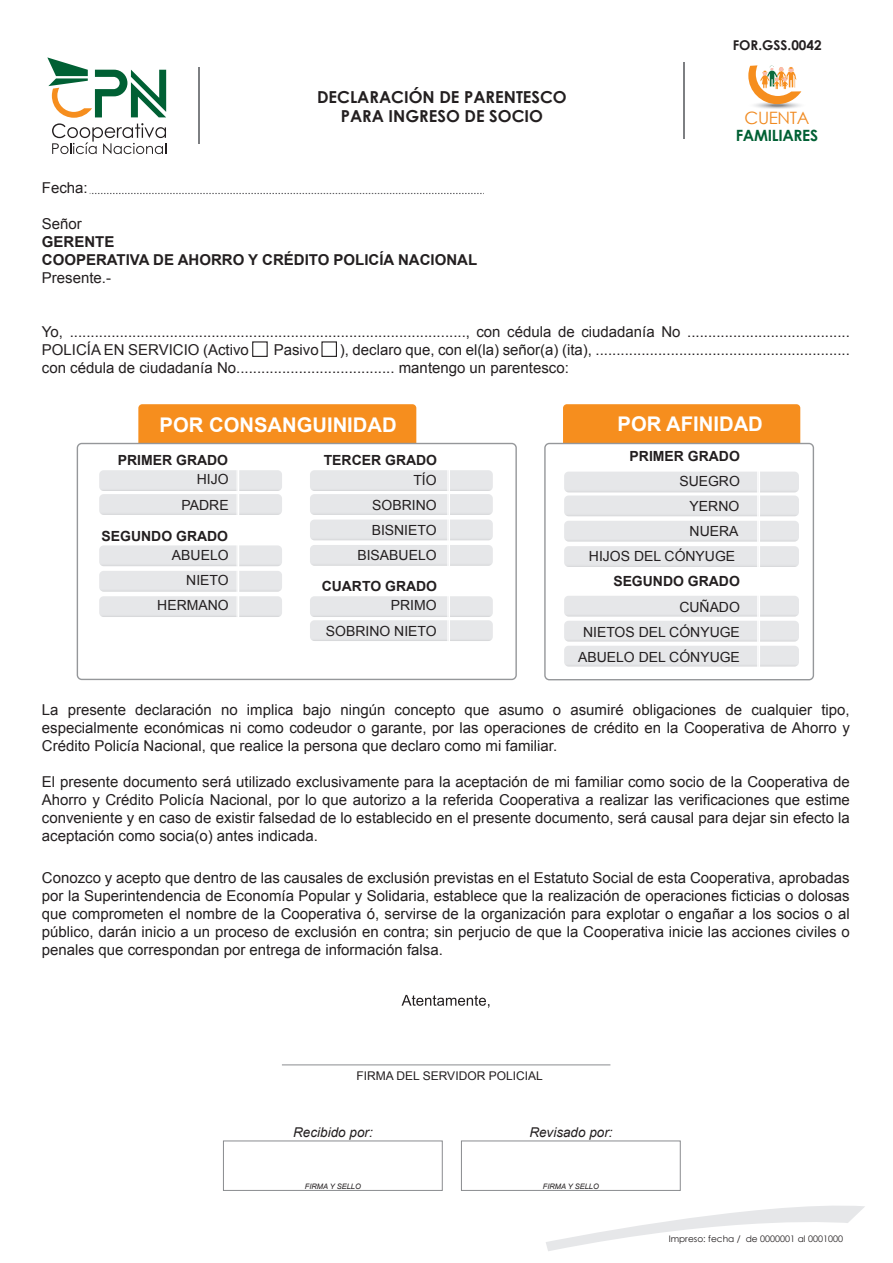
<style>
.page{position:relative;width:893px;height:1263px;background:#fff}
.page>*{position:absolute;margin:0;border:0;box-sizing:border-box;transform-origin:0 0}
.t1{font:700 20.25px "Arial";color:#fff}
.t2{font:17.1px "Century Gothic";letter-spacing:-.02em;color:#f08a21}
.t3{font:700 16.5px/19.8px "Century Gothic";color:#231f20;text-align:center}
.t4{font:700 15.45px "Century Gothic";letter-spacing:-.02em;color:#006034}
.t5{font:15px/18px "Arial";color:#231f20;text-align:justify}
.t6{font:700 15px/18px "Arial";color:#231f20}
.t7{font:13.95px/25.2px "Arial";color:#231f20;text-align:right}
.t8{font:700 13.95px "Arial";color:#231f20}
.t9{font:italic 13.5px "Arial";color:#231f20}
.t10{font:700 13.5px "Century Gothic";color:#231f20}
.t11{font:12px "Arial";color:#231f20}
.t12{font:9px "Century Gothic";color:#231f20}
.t13{font:italic 7.5px "Arial";color:#231f20}
</style>
<div class="page">
<svg style="left:546px;top:1206px;width:319px;height:45px"></svg>
<hr style="left:198px;top:67px;width:2px;height:77px;background:#7d7f82">
<svg style="left:47px;top:57px;width:119px;height:97px"></svg>
<hr style="left:683px;top:62px;width:2px;height:76px;background:#7d7f82">
<svg style="left:90px;top:193px;width:394px;height:1px"></svg>
<div style="left:563px;top:404px;width:237px;height:188px;background:#f68e1e;border-radius:4px"></div>
<div style="left:545px;top:443px;width:268px;height:237px;background:#fff;border-radius:4px"></div>
<div style="left:544px;top:443px;width:270px;height:237px;border:1px solid #95979a;border-radius:4px"></div>
<svg style="left:564px;top:472px;width:235px;height:95px;background:#e8e9ea"></svg>
<svg style="left:564px;top:596px;width:235px;height:70px;background:#e8e9ea"></svg>
<hr style="left:757px;top:453px;width:2px;height:223px;background:#fff">
<hr style="left:759px;top:453px;width:1px;height:223px;background:#fff">
<div style="left:138px;top:404px;width:278px;height:126px;background:#f68e1e;border-radius:4px"></div>
<div style="left:77px;top:443px;width:439px;height:236px;background:#fff;border-radius:4px"></div>
<div style="left:77px;top:443px;width:440px;height:237px;border:1px solid #95979a;border-radius:4px"></div>
<svg style="left:99px;top:470px;width:183px;height:45px;background:#e7e8e9"></svg>
<svg style="left:99px;top:545px;width:183px;height:72px;background:#e8e9eb"></svg>
<hr style="left:238px;top:452px;width:1px;height:196px;background:#fff">
<hr style="left:237px;top:452px;width:1px;height:196px;background:#fff">
<svg style="left:310px;top:470px;width:183px;height:96px;background:#e8e9eb"></svg>
<svg style="left:310px;top:596px;width:183px;height:45px;background:#e7e8e9"></svg>
<hr style="left:449px;top:452px;width:1px;height:196px;background:#fff">
<hr style="left:448px;top:452px;width:1px;height:196px;background:#fff">
<svg style="left:746px;top:100px;width:61px;height:10px"></svg>
<svg style="left:748px;top:65px;width:55px;height:39px"></svg>
<svg style="left:402px;top:995px;width:87px;height:13px"></svg>
<hr style="left:282px;top:1064px;width:328px;height:1px;background:#8a8c8f">
<div style="left:252px;top:341px;width:16px;height:16px;border:1px solid #231f20"></div>
<div style="left:321px;top:341px;width:16px;height:16px;border:1px solid #231f20"></div>
<div style="left:461px;top:1140px;width:220px;height:51px;border:1px solid #8a8c8f"></div>
<div style="left:223px;top:1140px;width:220px;height:51px;border:1px solid #8a8c8f"></div>
<p class="t3" style="left:317px;top:86px;width:251px">DECLARACIÓN DE PARENTESCO<br>PARA INGRESO DE SOCIO</p>
<p class="t5" style="left:42px;top:179px;width:47px">Fecha:</p>
<p class="t5" style="left:42px;top:215px;width:42px">Señor</p>
<p class="t6" style="left:42px;top:233px;width:437px">GERENTE<br>COOPERATIVA DE AHORRO Y CRÉDITO POLICÍA NACIONAL</p>
<p class="t5" style="left:42px;top:269px;width:71px">Presente.-</p>
<p class="t10" style="left:733px;top:35px;width:90px">FOR.GSS.0042</p>
<p class="t2" style="left:744px;top:106px;width:66px">CUENTA</p>
<p class="t4" style="left:736px;top:123px;width:84px">FAMILIARES</p>
<p class="t5" style="left:42px;top:323px;width:809px">Yo, ..............................................................................................., con cédula de ciudadanía No .......................................<br>POLICÍA EN SERVICIO (Activo</p>
<p class="t5" style="left:42px;top:341px;width:810px;text-indent:298px">), declaro que, con el(la) señor(a) (ita), ............................................................. con cédula de ciudadanía No...................................... mantengo un parentesco:</p>
<p class="t5" style="left:274px;top:341px;width:47px">Pasivo</p>
<h1 class="t1" style="left:160px;top:412px;width:239px">POR CONSANGUINIDAD</h1>
<h1 class="t1" style="left:618px;top:411px;width:147px">POR AFINIDAD</h1>
<p class="t8" style="left:118px;top:451px;width:112px">PRIMER GRADO</p>
<p class="t7" style="left:182px;top:467px;width:49px">HIJO<br>PADRE</p>
<p class="t8" style="left:102px;top:527px;width:128px">SEGUNDO GRADO</p>
<p class="t7" style="left:157px;top:542px;width:73px">ABUELO<br>NIETO<br>HERMANO</p>
<p class="t8" style="left:324px;top:451px;width:115px">TERCER GRADO</p>
<p class="t7" style="left:357px;top:467px;width:81px">TÍO<br>SOBRINO<br>BISNIETO<br>BISABUELO</p>
<p class="t7" style="left:326px;top:593px;width:112px">PRIMO<br>SOBRINO NIETO</p>
<p class="t8" style="left:322px;top:576px;width:117px">CUARTO GRADO</p>
<p class="t8" style="left:630px;top:446px;width:112px">PRIMER GRADO</p>
<p class="t7" style="left:679px;top:468px;width:62px">SUEGRO</p>
<p class="t7" style="left:690px;top:494px;width:51px">YERNO</p>
<p class="t7" style="left:690px;top:519px;width:50px">NUERA</p>
<p class="t7" style="left:589px;top:544px;width:148px">HIJOS DEL CÓNYUGE</p>
<p class="t8" style="left:613px;top:572px;width:128px">SEGUNDO GRADO</p>
<p class="t7" style="left:578px;top:594px;width:163px">CUÑADO<br>NIETOS DEL CÓNYUGE<br>ABUELO DEL CÓNYUGE</p>
<p class="t5" style="left:42px;top:701px;width:809px">La presente declaración no implica bajo ningún concepto que asumo o asumiré obligaciones de cualquier tipo, especialmente económicas ni como codeudor o garante, por las operaciones de crédito en la Cooperativa de Ahorro y Crédito Policía Nacional, que realice la persona que declaro como mi familiar.</p>
<p class="t5" style="left:42px;top:773px;width:809px">El presente documento será utilizado exclusivamente para la aceptación de mi familiar como socio de la Cooperativa de Ahorro y Crédito Policía Nacional, por lo que autorizo a la referida Cooperativa a realizar las verificaciones que estime conveniente y en caso de existir falsedad de lo establecido en el presente documento, será causal para dejar sin efecto la aceptación como socia(o) antes indicada.</p>
<p class="t5" style="left:42px;top:869px;width:809px">Conozco y acepto que dentro de las causales de exclusión previstas en el Estatuto Social de esta Cooperativa, aprobadas por la Superintendencia de Economía Popular y Solidaria, establece que la realización de operaciones ficticias o dolosas que comprometen el nombre de la Cooperativa ó, servirse de la organización para explotar o engañar a los socios o al público, darán inicio a un proceso de exclusión en contra; sin perjucio de que la Cooperativa inicie las acciones civiles o penales que correspondan por entrega de información falsa.</p>
<p class="t11" style="left:357px;top:1068px;width:188px">FIRMA DEL SERVIDOR POLICIAL</p>
<p class="t9" style="left:293px;top:1123px;width:81px">Recibido por:</p>
<p class="t13" style="left:305px;top:1182px;width:58px">FIRMA Y SELLO</p>
<p class="t9" style="left:529px;top:1123px;width:85px">Revisado por:</p>
<p class="t13" style="left:543px;top:1182px;width:58px">FIRMA Y SELLO</p>
<p class="t12" style="left:669px;top:1232px;width:176px">Impreso: fecha / de 0000001 al 0001000</p>
</div>
